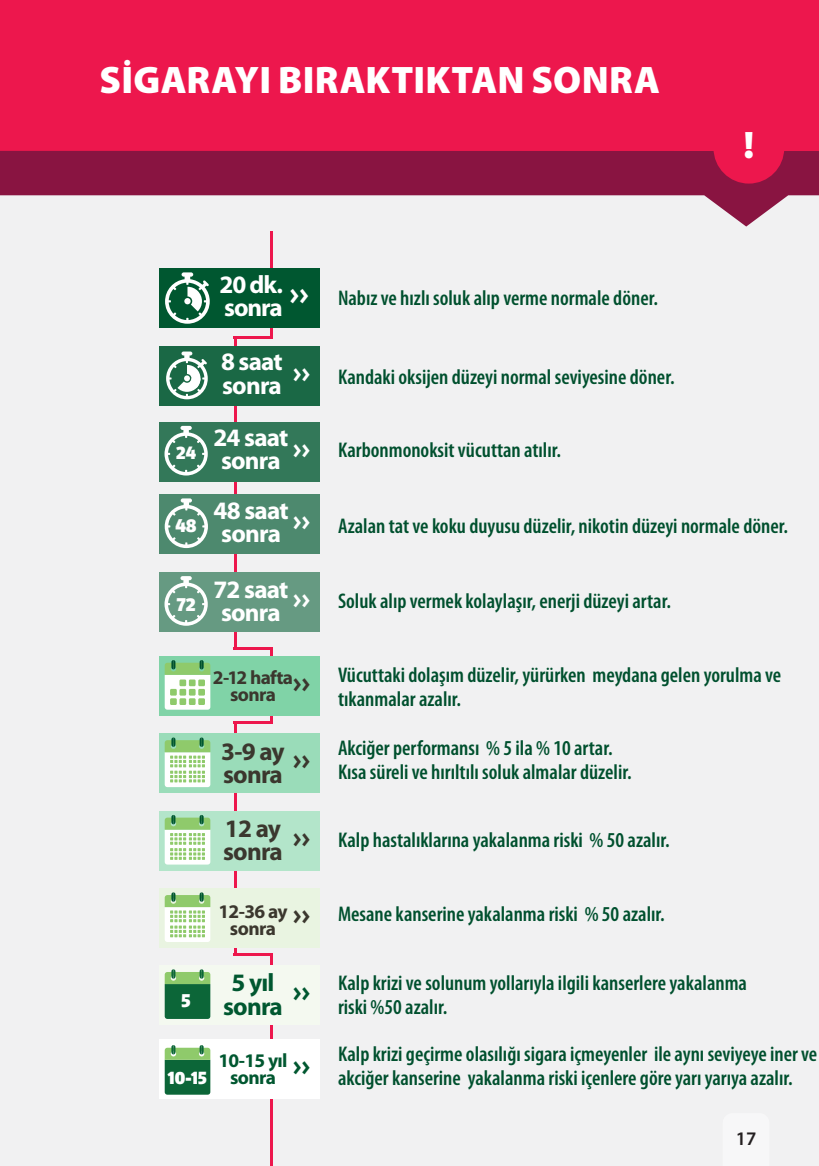
<style>
.page{position:relative;width:819px;height:1166px;background:#f1f1f2}
.page>*{position:absolute;margin:0;border:0;box-sizing:border-box;transform-origin:0 0}
.t1{font:900 38.5px "Myriad Pro";letter-spacing:.005em;color:#fff}
.t2{font:700 25.2px/23.3px "Myriad Pro";letter-spacing:-.03em;color:#fff;text-align:center}
.t3{font:700 25.2px/23.3px "Myriad Pro";letter-spacing:-.03em;color:#3b372e}
.t4{font:700 25.2px/23.3px "Myriad Pro";letter-spacing:-.03em;color:#005730;text-align:center}
.t5{font:700 23.28px "Meta OT";color:#fff}
.t6{font:600 condensed 21.35px/24.2px "Myriad Pro";color:#00502e}
.t7{font:700 21px "Meta OT";color:#fff}
.t8{font:700 21px "Meta OT";color:#3b372e}
.t9{font:700 21px "Meta OT";color:#005730}
.t10{font:700 19.43px/17.5px "Myriad Pro";letter-spacing:-.03em;color:#3b372e;text-align:center}
.t11{font:700 19.43px/17.5px "Myriad Pro";letter-spacing:-.03em;color:#005730;text-align:center}
.t12{font:600 19.25px "Myriad Pro";color:#231f20}
.t13{font:900 18.2px "Meta Headline OT";color:#fff}
.t14{font:900 17.68px "Meta Headline OT";color:#fff}
.t15{font:900 17.5px "Meta Headline OT";color:#fff}
</style>
<div class="page">
<svg style="left:0;top:151px;width:819px;height:76px;fill:#891441"></svg>
<div style="left:0;top:0;width:819px;height:151px;background:#ed174d"></div>
<div style="left:713px;top:113px;width:71px;height:71px;background:#ed174d;border-radius:50%"></div>
<hr style="left:270px;top:232px;width:3px;height:107px;background:#ed174d">
<hr style="left:270px;top:953px;width:3px;height:213px;background:#ed174d">
<hr style="left:270px;top:648px;width:3px;height:76px;background:#ed174d">
<hr style="left:234px;top:336px;width:2px;height:313px;background:#ed174d">
<hr style="left:234px;top:721px;width:2px;height:233px;background:#ed174d">
<hr style="left:234px;top:336px;width:39px;height:3px;background:#ed174d">
<hr style="left:234px;top:953px;width:39px;height:3px;background:#ed174d">
<hr style="left:234px;top:721px;width:39px;height:3px;background:#ed174d">
<hr style="left:234px;top:647px;width:39px;height:2px;background:#ed174d">
<div style="left:159px;top:268px;width:161px;height:60px;background:#005730"></div>
<svg style="left:165px;top:272px;width:45px;height:52px"></svg>
<div style="left:184px;top:298px;width:7px;height:6px;background:#fff;border-radius:50%"></div>
<div style="left:159px;top:494px;width:161px;height:60px;background:#4d896e"></div>
<svg style="left:165px;top:498px;width:43px;height:50px"></svg>
<div style="left:159px;top:572px;width:161px;height:59px;background:#669a82"></div>
<div style="left:159px;top:656px;width:161px;height:59px;background:#80d3a7"></div>
<div style="left:159px;top:733px;width:161px;height:60px;background:#9adcb9"></div>
<div style="left:159px;top:811px;width:161px;height:59px;background:#b3e5ca"></div>
<div style="left:159px;top:888px;width:161px;height:60px;background:#e9f4e1"></div>
<div style="left:159px;top:965px;width:161px;height:59px;background:#f4f9f0"></div>
<div style="left:159px;top:1039px;width:161px;height:60px;background:#fff"></div>
<svg style="left:164px;top:576px;width:44px;height:50px"></svg>
<div style="left:159px;top:346px;width:161px;height:60px;background:#1a6845"></div>
<svg style="left:166px;top:351px;width:42px;height:48px"></svg>
<div style="left:159px;top:422px;width:161px;height:59px;background:#337859"></div>
<svg style="left:164px;top:426px;width:44px;height:49px"></svg>
<svg style="left:165px;top:660px;width:45px;height:50px;background:#bfe0b4"></svg>
<svg style="left:165px;top:737px;width:45px;height:50px;background:#c2e1b7"></svg>
<svg style="left:165px;top:815px;width:45px;height:49px;background:#c4e2b8"></svg>
<svg style="left:165px;top:892px;width:45px;height:50px"></svg>
<svg style="left:165px;top:969px;width:45px;height:50px;background:#36844e"></svg>
<svg style="left:165px;top:1045px;width:45px;height:49px;background:#37854f"></svg>
<h1 class="t1" style="left:100px;top:60px;width:562px">SİGARAYI BIRAKTIKTAN SONRA</h1>
<p class="t2" style="left:219px;top:275px;width:65px;text-align:left">20 dk. sonra</p>
<p class="t5" style="left:289px;top:281px;width:21px">&gt;&gt;</p>
<p class="t2" style="left:221px;top:352px;width:63px;text-align:left">8 saat sonra</p>
<p class="t7" style="left:293px;top:361px;width:19px">&gt;&gt;</p>
<p class="t2" style="left:213px;top:428px;width:77px">24 saat sonra</p>
<p class="t14" style="left:176px;top:442px;width:21px">24</p>
<p class="t7" style="left:293px;top:437px;width:19px">&gt;&gt;</p>
<p class="t6" style="left:338px;top:287px;width:321px">Nabız ve hızlı soluk alıp verme normale döner.</p>
<p class="t6" style="left:338px;top:367px;width:338px">Kandaki oksijen düzeyi normal seviyesine döner.</p>
<p class="t6" style="left:338px;top:440px;width:225px">Karbonmonoksit vücuttan atılır.</p>
<h1 class="t1" style="left:743px;top:125px;width:12px">!</h1>
<p class="t2" style="left:213px;top:500px;width:77px">48 saat sonra</p>
<p class="t13" style="left:175px;top:515px;width:22px">48</p>
<p class="t7" style="left:293px;top:509px;width:19px">&gt;&gt;</p>
<p class="t13" style="left:177px;top:593px;width:20px">72</p>
<p class="t2" style="left:213px;top:580px;width:77px">72 saat sonra</p>
<p class="t7" style="left:293px;top:587px;width:19px">&gt;&gt;</p>
<p class="t10" style="left:213px;top:670px;width:82px">2-12 hafta sonra</p>
<p class="t8" style="left:293px;top:671px;width:19px">&gt;&gt;</p>
<p class="t3" style="left:221px;top:741px;width:65px">3-9 ay sonra</p>
<p class="t3" style="left:223px;top:819px;width:61px">12 ay sonra</p>
<p class="t8" style="left:293px;top:748px;width:19px">&gt;&gt;</p>
<p class="t8" style="left:293px;top:826px;width:19px">&gt;&gt;</p>
<p class="t13" style="left:181px;top:990px;width:11px">5</p>
<p class="t15" style="left:167px;top:1067px;width:41px">10-15</p>
<p class="t10" style="left:218px;top:904px;width:71px">12-36 ay sonra</p>
<p class="t4" style="left:223px;top:973px;width:61px">5 yıl sonra</p>
<p class="t11" style="left:218px;top:1053px;width:71px">10-15 yıl sonra</p>
<p class="t8" style="left:293px;top:903px;width:19px">&gt;&gt;</p>
<p class="t9" style="left:293px;top:980px;width:19px">&gt;&gt;</p>
<p class="t9" style="left:293px;top:1054px;width:19px">&gt;&gt;</p>
<p class="t6" style="left:338px;top:516px;width:451px">Azalan tat ve koku duyusu düzelir, nikotin düzeyi normale döner.</p>
<p class="t6" style="left:338px;top:590px;width:334px">Soluk alıp vermek kolaylaşır, enerji düzeyi artar.</p>
<p class="t6" style="left:338px;top:664px;width:444px">Vücuttaki dolaşım düzelir, yürürken meydana gelen yorulma ve tıkanmalar azalır.</p>
<p class="t6" style="left:338px;top:737px;width:295px">Akciğer performansı % 5 ila % 10 artar.<br>Kısa süreli ve hırıltılı soluk almalar düzelir.</p>
<p class="t6" style="left:338px;top:830px;width:333px">Kalp hastalıklarına yakalanma riski % 50 azalır.</p>
<p class="t6" style="left:338px;top:903px;width:328px">Mesane kanserine yakalanma riski % 50 azalır.</p>
<p class="t6" style="left:338px;top:973px;width:410px">Kalp krizi ve solunum yollarıyla ilgili kanserlere yakalanma riski %50 azalır.</p>
<p class="t6" style="left:338px;top:1044px;width:481px">Kalp krizi geçirme olasılığı sigara içmeyenler ile aynı seviyeye iner ve akciğer kanserine yakalanma riski içenlere göre yarı yarıya azalır.</p>
<p class="t12" style="left:735px;top:1129px;width:22px">17</p>
</div>
